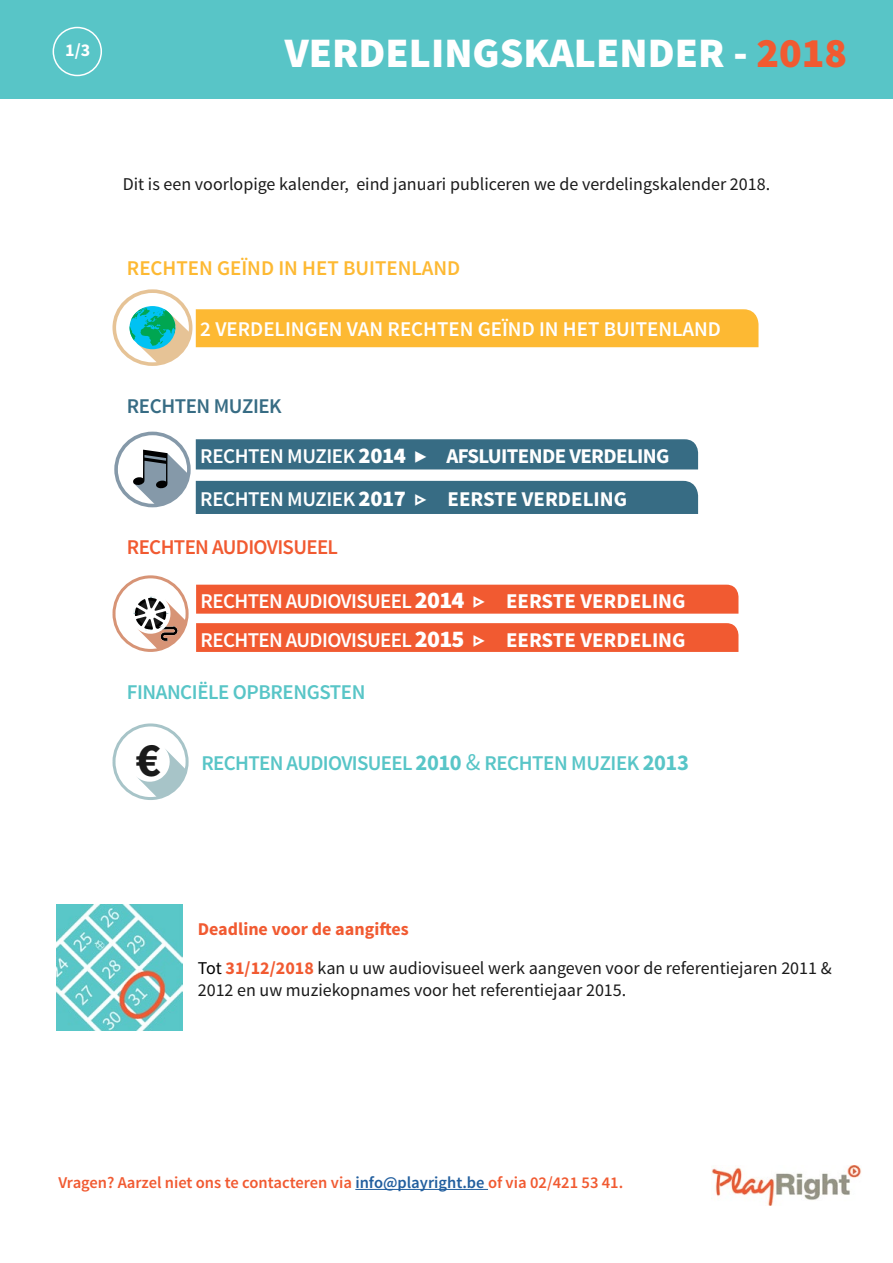
<style>
.page{position:relative;width:893px;height:1263px;background:#fff}
.page>*{position:absolute;margin:0;border:0;box-sizing:border-box;transform-origin:0 0}
.t1{font:700 48px "Source Sans Pro";color:#1a1a1a}
.t2{font:900 42px "Source Sans Pro";color:#fff}
.t3{font:600 21px/38.4px "Source Sans Pro";letter-spacing:-.025em;color:#fff}
.t4{font:700 21px/43px "Source Sans Pro";letter-spacing:-.03em;color:#fff}
.t5{font:600 21px "Source Sans Pro";letter-spacing:-.02em;color:#58c5c7}
.t6{font:600 21px "Source Sans Pro";color:#fff}
.t7{font:600 21px "Source Sans Pro";color:#fdb933}
.t8{font:600 21px "Source Sans Pro";letter-spacing:-.03em;color:#f15a31}
.t9{font:600 21px "Source Sans Pro";letter-spacing:-.02em;color:#376c84}
.t10{font:18px/39px "Source Sans Pro";color:#1a1a1a}
.t11{font:700 18px "Source Sans Pro";color:#fff}
.t12{font:600 16.5px "Source Sans Pro";color:#f15a31}
.s1{color:#f15a31}
.s2{font-weight:600}
.s3{font-weight:900;font-size:22.5px}
.s4{font-family:"Source Code Pro"}
.s5{font-weight:900;font-size:24px}
.s6{font-family:"Source Code Pro";font-weight:700}
.s7{font-weight:700}
.s8{font-weight:700;font-size:22.5px}
.s9{font-weight:400;font-size:24px}
.s10{font-weight:700;color:#f15a31}
.s11{color:#000}
.s12{color:#215e9e}
</style>
<div class="page">
<div style="left:0;top:0;width:893px;height:98px;background:#58c5c7"></div>
<div style="left:53px;top:27px;width:49px;height:49px;border:2px solid #fff;border-radius:50%"></div>
<hr style="left:355px;top:1189px;width:133px;height:1px;background:#215e9e">
<img style="left:712px;top:1165px;width:150px;height:41px">
<img style="left:57px;top:904px;width:126px;height:126px">
<div style="left:196px;top:439px;width:502px;height:30px;background:#376c84"></div>
<div style="left:196px;top:481px;width:502px;height:33px;background:#376c84"></div>
<div style="left:114px;top:432px;width:77px;height:75px;border:4px solid #8599a9;border-radius:50%"></div>
<svg style="left:132px;top:448px;width:57px;height:57px"></svg>
<div style="left:196px;top:309px;width:562px;height:38px;background:#fdb933"></div>
<div style="left:112px;top:289px;width:80px;height:77px;border:4px solid #e6c396;border-radius:50%"></div>
<svg style="left:129px;top:306px;width:61px;height:58px"></svg>
<div style="left:112px;top:575px;width:77px;height:77px;border:3px solid #d79476;border-radius:50%"></div>
<svg style="left:128px;top:591px;width:59px;height:59px"></svg>
<div style="left:196px;top:585px;width:542px;height:29px;background:#f15a31"></div>
<svg style="left:196px;top:623px;width:542px;height:29px;background:#f15b32"></svg>
<div style="left:112px;top:723px;width:77px;height:77px;border:3px solid #a7c4c8;border-radius:50%"></div>
<svg style="left:136px;top:748px;width:50px;height:50px"></svg>
<p class="t11" style="left:65px;top:38px;width:27px">1/3</p>
<h2 class="t2" style="left:285px;top:26px;width:564px">VERDELINGSKALENDER - <span class="s1">2018</span></h2>
<p class="t10" style="left:123px;top:165px;width:649px">Dit is een voorlopige kalender, eind januari publiceren we de verdelingskalender 2018.</p>
<p class="t7" style="left:127px;top:255px;width:335px">RECHTEN GEÏND IN HET BUITENLAND</p>
<p class="t6" style="left:200px;top:316px;width:522px">2 VERDELINGEN VAN RECHTEN GEÏND IN HET BUITENLAND</p>
<p class="t9" style="left:127px;top:393px;width:156px">RECHTEN MUZIEK</p>
<p class="t4" style="left:200px;top:435px;width:471px"><span class="s2">RECHTEN MUZIEK</span> <span class="s3">2014</span> <span class="s4">▶</span> AFSLUITENDE VERDELING<br><span class="s2">RECHTEN MUZIEK</span> <span class="s3">2017</span> <span class="s4">▷</span> EERSTE VERDELING</p>
<p class="t8" style="left:127px;top:533px;width:213px">RECHTEN AUDIOVISUEEL</p>
<p class="t3" style="left:201px;top:582px;width:486px">RECHTEN AUDIOVISUEEL <span class="s5">2014</span> <span class="s6">▷</span> <span class="s7">EERSTE VERDELING<br></span>RECHTEN AUDIOVISUEEL <span class="s5">2015</span> <span class="s6">▷</span> <span class="s7">EERSTE VERDELING</span></p>
<p class="t5" style="left:127px;top:679px;width:240px">FINANCIËLE OPBRENGSTEN</p>
<h1 class="t1" style="left:136px;top:729px;width:27px">€</h1>
<p class="t5" style="left:201px;top:750px;width:489px">RECHTEN AUDIOVISUEEL <span class="s8">2010</span> <span class="s9">&amp;</span> RECHTEN MUZIEK <span class="s8">2013</span></p>
<p class="t10" style="left:198px;top:909px;width:635px"><span class="s10">Deadline voor de aangiftes<br></span><span class="s11">Tot</span> <span class="s10">31/12/2018</span> kan u uw audiovisueel werk aangeven voor de referentiejaren 2011 &amp;</p>
<p class="t10" style="left:198px;top:971px;width:430px">2012 en uw muziekopnames voor het referentiejaar 2015.</p>
<p class="t12" style="left:58px;top:1172px;width:566px">Vragen? Aarzel niet ons te contacteren via <span class="s12">info@playright.be</span> of via 02/421 53 41.</p>
</div>
